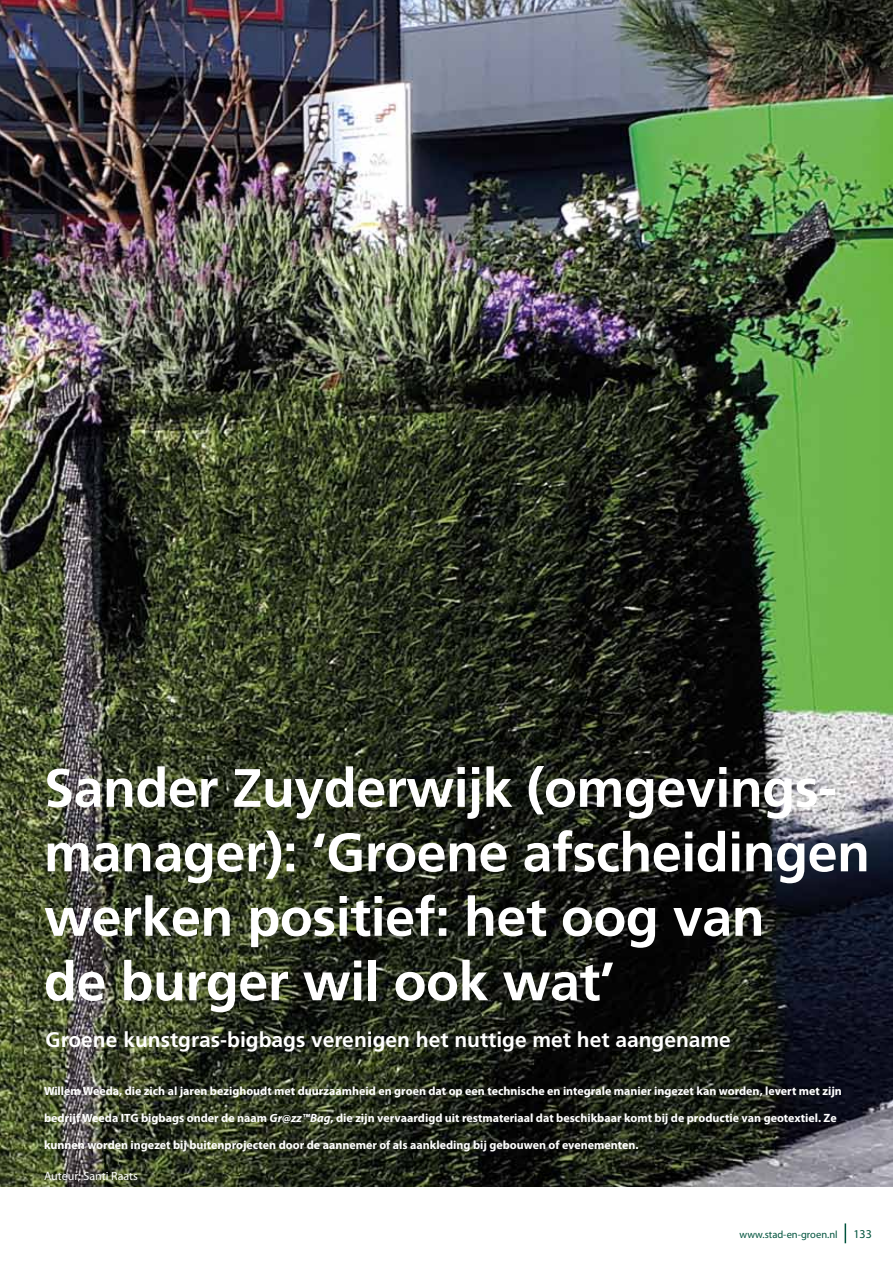
<style>
.page{position:relative;width:893px;height:1263px;background:#fff}
.page>*{position:absolute;margin:0;border:0;box-sizing:border-box;transform-origin:0 0}
.t1{font:700 54px/64.5px "Frutiger";letter-spacing:-.01em;color:#fff}
.t2{font:700 21px "Frutiger";color:#fff}
.t3{font:700 12px "Myriad Pro";color:#fff}
.t4{font:12px "Myriad Pro";color:#fff}
.t5{font:12px "Myriad Pro";color:#00533d}
.t6{font:10.5px "Myriad Pro";color:#00533d}
.s1{font-style:italic}
</style>
<div class="page">
<svg style="left:845px;top:1223px;width:1px;height:20px"></svg>
<img style="left:0;top:0;width:893px;height:1186px">
<h1 class="t1" style="left:44px;top:755px;width:827px">Sander Zuyderwijk (omgevings&shy;manager): ‘Groene afscheidingen werken positief: het oog van<br>de burger wil ook wat’</h1>
<h2 class="t2" style="left:46px;top:1027px;width:687px">Groene kunstgras-bigbags verenigen het nuttige met het aangename</h2>
<p class="t3" style="left:44px;top:1083px;width:799px">Willem Weeda, die zich al jaren bezighoudt met duurzaamheid en groen dat op een technische en integrale manier ingezet kan worden, levert met zijn</p>
<p class="t3" style="left:44px;top:1110px;width:794px">bedrijf Weeda ITG bigbags onder de naam <span class="s1">Gr@zz™Bag</span>, die zijn vervaardigd uit restmateriaal dat beschikbaar komt bij de productie van geotextiel. Ze</p>
<p class="t3" style="left:44px;top:1137px;width:596px">kunnen worden ingezet bij buitenprojecten door de aannemer of als aankleding bij gebouwen of evenementen.</p>
<p class="t4" style="left:44px;top:1168px;width:95px">Auteur: Santi Raats</p>
<p class="t6" style="left:739px;top:1228px;width:100px">www.stad-en-groen.nl</p>
<p class="t5" style="left:853px;top:1226px;width:20px">133</p>
</div>
